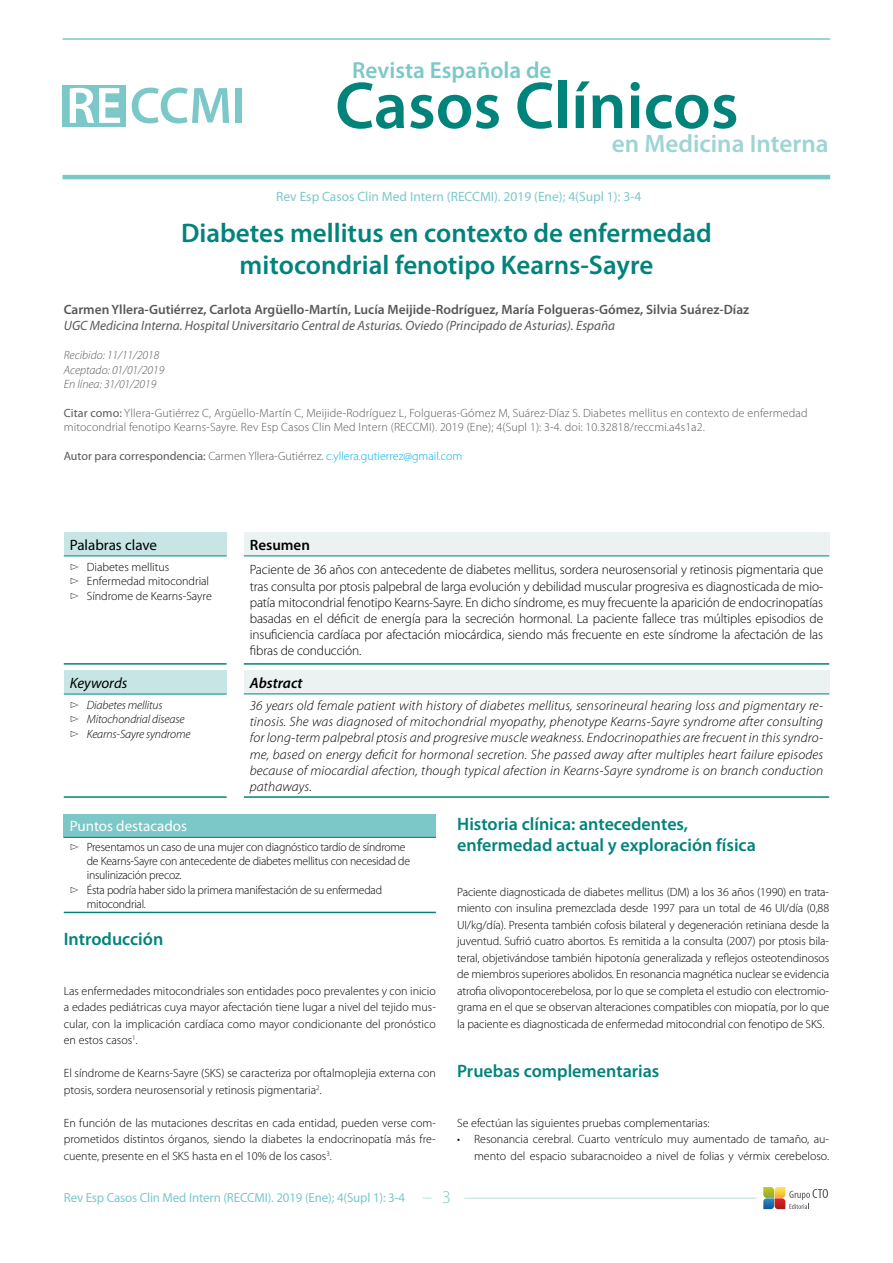
<style>
.page{position:relative;width:893px;height:1263px;background:#fff}
.page>*{position:absolute;margin:0;border:0;box-sizing:border-box;transform-origin:0 0}
.t1{font:600 66.75px "Myriad Pro";color:#00837b}
.t2{font:600 27px/32.4px "Myriad Pro";color:#00837b;text-align:center}
.t3{font:600 25.2px "Myriad Pro";color:#9dd4d4}
.t4{font:600 23.25px "Myriad Pro";color:#7cc8c9}
.t5{font:600 18px/21.6px "Myriad Pro";color:#00837b}
.t6{font:300 18px "Myriad Pro";color:#7cc8c9}
.t7{font:15px "Myriad Pro";color:#fff}
.t8{font:15px "Myriad Pro";color:#000}
.t9{font:italic 15px "Myriad Pro";color:#000}
.t10{font:italic 600 15px "Myriad Pro";color:#000}
.t11{font:600 15px "Myriad Pro";color:#000}
.t12{font:300 13.5px/16.2px "Myriad Pro";letter-spacing:-.01em;color:#000;text-align:justify}
.t13{font:italic 300 13.5px/16.2px "Myriad Pro";letter-spacing:.01em;color:#000;text-align:justify}
.t14{font:600 13.5px "Myriad Pro";color:#58585a}
.t15{font:italic 13.5px "Myriad Pro";color:#58585a}
.t16{font:13.5px "Myriad Pro";color:#7cc8c9}
.t17{font:13.2px "Myriad Pro";letter-spacing:-.01em;color:#7cc8c9}
.t18{font:300 12px/16.5px "Myriad Pro";color:#000;text-align:justify}
.t19{font:300 12px/14.4px "Myriad Pro";letter-spacing:.01em;color:#58585a}
.t20{font:300 12px "Myriad Pro";letter-spacing:-.02em;color:#000}
.t21{font:300 12px "Myriad Pro";color:#00b0e6}
.t22{font:italic 300 12px/14.4px "Myriad Pro";letter-spacing:-.01em;color:#000}
.t23{font:italic 300 12px/14.4px "Myriad Pro";color:#58585a}
.s1{font-weight:400}
.s2{font-weight:400;color:#58585a}
.s3{color:#58585a}
</style>
<div class="page">
<div style="left:63px;top:85px;width:63px;height:41px;background:#7cc8c9"></div>
<svg style="left:70px;top:88px;width:50px;height:35px"></svg>
<svg style="left:132px;top:88px;width:97px;height:35px"></svg>
<div style="left:236px;top:88px;width:6px;height:35px;background:#7cc8c9"></div>
<hr style="left:63px;top:38px;width:767px;height:2px;background:#7cc8c9">
<hr style="left:63px;top:175px;width:767px;height:4px;background:#7cc8c9">
<svg style="left:763px;top:1187px;width:65px;height:22px"></svg>
<hr style="left:464px;top:1198px;width:293px;height:1px;background:#b9dfdf">
<div style="left:64px;top:533px;width:163px;height:23px;background:#c6e5e4"></div>
<hr style="left:64px;top:663px;width:163px;height:2px;background:#00837b">
<hr style="left:64px;top:555px;width:163px;height:1px;background:#00837b">
<div style="left:64px;top:671px;width:163px;height:23px;background:#c6e5e4"></div>
<hr style="left:64px;top:796px;width:163px;height:2px;background:#00837b">
<hr style="left:64px;top:694px;width:163px;height:1px;background:#00837b">
<div style="left:244px;top:533px;width:585px;height:23px;background:#ebf2f1"></div>
<hr style="left:244px;top:663px;width:585px;height:2px;background:#00837b">
<hr style="left:244px;top:555px;width:585px;height:1px;background:#00837b">
<div style="left:244px;top:671px;width:585px;height:23px;background:#ebf2f1"></div>
<hr style="left:244px;top:796px;width:585px;height:2px;background:#00837b">
<hr style="left:244px;top:693px;width:585px;height:1px;background:#00837b">
<div style="left:64px;top:814px;width:372px;height:23px;background:#7cc8c9"></div>
<hr style="left:64px;top:837px;width:372px;height:1px;background:#00837b">
<hr style="left:64px;top:912px;width:372px;height:1px;background:#00837b">
<h3 class="t4" style="left:352px;top:56px;width:201px">Revista Española de</h3>
<h1 class="t1" style="left:335px;top:63px;width:405px">Casos Clínicos</h1>
<h3 class="t3" style="left:612px;top:127px;width:218px">en Medicina Interna</h3>
<p class="t16" style="left:276px;top:188px;width:367px">Rev Esp Casos Clin Med Intern (RECCMI). 2019 (Ene); 4(Supl 1): 3-4</p>
<h2 class="t2" style="left:181px;top:216px;width:532px">Diabetes mellitus en contexto de enfermedad mitocondrial fenotipo Kearns-Sayre</h2>
<p class="t14" style="left:64px;top:301px;width:687px">Carmen Yllera-Gutiérrez, Carlota Argüello-Martín, Lucía Meijide-Rodríguez, María Folgueras-Gómez, Silvia Suárez-Díaz</p>
<p class="t15" style="left:64px;top:317px;width:553px">UGC Medicina Interna. Hospital Universitario Central de Asturias. Oviedo (Principado de Asturias). España</p>
<p class="t23" style="left:64px;top:348px;width:102px">Recibido: 11/11/2018<br>Aceptado: 01/01/2019<br>En línea: 31/01/2019</p>
<p class="t19" style="left:64px;top:406px;width:745px"><span class="s1">Citar como:</span> Yllera-Gutiérrez C, Argüello-Martín C, Meijide-Rodríguez L, Folgueras-Gómez M, Suárez-Díaz S. Diabetes mellitus en contexto de enfermedad mitocondrial fenotipo Kearns-Sayre. Rev Esp Casos Clin Med Intern (RECCMI). 2019 (Ene); 4(Supl 1): 3-4. doi: 10.32818/reccmi.a4s1a2.</p>
<p class="t21" style="left:64px;top:449px;width:400px"><span class="s2">Autor para correspondencia:</span> <span class="s3">Carmen Yllera-Gutiérrez.</span> c.yllera.gutierrez@gmail.com</p>
<p class="t8" style="left:70px;top:536px;width:89px">Palabras clave</p>
<p class="t18" style="left:70px;top:560px;width:144px;line-height:14.4px;text-align:left">▻ Diabetes mellitus<br>▻ Enfermedad mitocondrial ▻ Síndrome de Kearns-Sayre</p>
<p class="t9" style="left:70px;top:674px;width:59px">Keywords</p>
<p class="t22" style="left:70px;top:698px;width:122px">▻ Diabetes mellitus<br>▻ Mitochondrial disease ▻ Kearns-Sayre syndrome</p>
<p class="t11" style="left:250px;top:535px;width:62px">Resumen</p>
<p class="t12" style="left:250px;top:562px;width:575px">Paciente de 36 años con antecedente de diabetes mellitus, sordera neurosensorial y retinosis pigmentaria que tras consulta por ptosis palpebral de larga evolución y debilidad muscular progresiva es diagnosticada de mio&shy;patía mitocondrial fenotipo Kearns-Sayre. En dicho síndrome, es muy frecuente la aparición de endocrinopatías basadas en el déficit de energía para la secreción hormonal. La paciente fallece tras múltiples episodios de insuficiencia cardíaca por afectación miocárdica, siendo más frecuente en este síndrome la afectación de las fibras de conducción.</p>
<p class="t10" style="left:250px;top:673px;width:54px">Abstract</p>
<p class="t13" style="left:250px;top:698px;width:575px">36 years old female patient with history of diabetes mellitus, sensorineural hearing loss and pigmentary re&shy;tinosis. She was diagnosed of mitochondrial myopathy, phenotype Kearns-Sayre syndrome after consulting for long-term palpebral ptosis and progresive muscle weakness. Endocrinopathies are frecuent in this syndro&shy;me, based on energy deficit for hormonal secretion. She passed away after multiples heart failure episodes because of miocardial afection, though typical afection in Kearns-Sayre syndrome is on branch conduction pathaways.</p>
<p class="t7" style="left:70px;top:817px;width:119px">Puntos destacados</p>
<p class="t20" style="left:70px;top:840px;width:337px">▻ Presentamos un caso de una mujer con diagnóstico tardío de síndrome</p>
<p class="t20" style="left:87px;top:854px;width:325px">de Kearns-Sayre con antecedente de diabetes mellitus con necesidad de</p>
<p class="t20" style="left:87px;top:869px;width:96px">insulinización precoz.</p>
<p class="t20" style="left:70px;top:883px;width:314px">▻ Ésta podría haber sido la primera manifestación de su enfermedad</p>
<p class="t20" style="left:87px;top:897px;width:61px">mitocondrial.</p>
<h3 class="t5" style="left:64px;top:928px;width:101px">Introducción</h3>
<p class="t18" style="left:64px;top:982px;width:374px">Las enfermedades mitocondriales son entidades poco prevalentes y con inicio a edades pediátricas cuya mayor afectación tiene lugar a nivel del tejido mus&shy;cular, con la implicación cardíaca como mayor condicionante del pronóstico en estos casos<sup>1</sup>.</p>
<p class="t18" style="left:64px;top:1065px;width:374px">El síndrome de Kearns-Sayre (SKS) se caracteriza por oftalmoplejia externa con ptosis, sordera neurosensorial y retinosis pigmentaria<sup>2</sup>.</p>
<p class="t18" style="left:64px;top:1114px;width:374px">En función de las mutaciones descritas en cada entidad, pueden verse com&shy;prometidos distintos órganos, siendo la diabetes la endocrinopatía más fre&shy;cuente, presente en el SKS hasta en el 10% de los casos<sup>3</sup>.</p>
<h3 class="t5" style="left:457px;top:812px;width:300px">Historia clínica: antecedentes, enfermedad actual y exploración física</h3>
<p class="t18" style="left:457px;top:883px;width:374px">Paciente diagnosticada de diabetes mellitus (DM) a los 36 años (1990) en trata&shy;miento con insulina premezclada desde 1997 para un total de 46 UI/día (0,88<br>UI/kg/día). Presenta también cofosis bilateral y degeneración retiniana desde la juventud. Sufrió cuatro abortos. Es remitida a la consulta (2007) por ptosis bila&shy;teral, objetivándose también hipotonía generalizada y reflejos osteotendinosos de miembros superiores abolidos. En resonancia magnética nuclear se evidencia atrofia olivopontocerebelosa, por lo que se completa el estudio con electromio&shy;grama en el que se observan alteraciones compatibles con miopatía, por lo que la paciente es diagnosticada de enfermedad mitocondrial con fenotipo de SKS.</p>
<h3 class="t5" style="left:457px;top:1060px;width:204px">Pruebas complementarias</h3>
<p class="t18" style="left:457px;top:1114px;width:254px">Se efectúan las siguientes pruebas complementarias:</p>
<p class="t18" style="left:457px;top:1131px;width:374px;text-align:right">• Resonancia cerebral. Cuarto ventrículo muy aumentado de tamaño, au&shy;mento del espacio subaracnoideo a nivel de folias y vérmix cerebeloso.</p>
<p class="t17" style="left:64px;top:1189px;width:343px">Rev Esp Casos Clin Med Intern (RECCMI). 2019 (Ene); 4(Supl 1): 3-4</p>
<h3 class="t6" style="left:442px;top:1187px;width:10px">3</h3>
</div>
